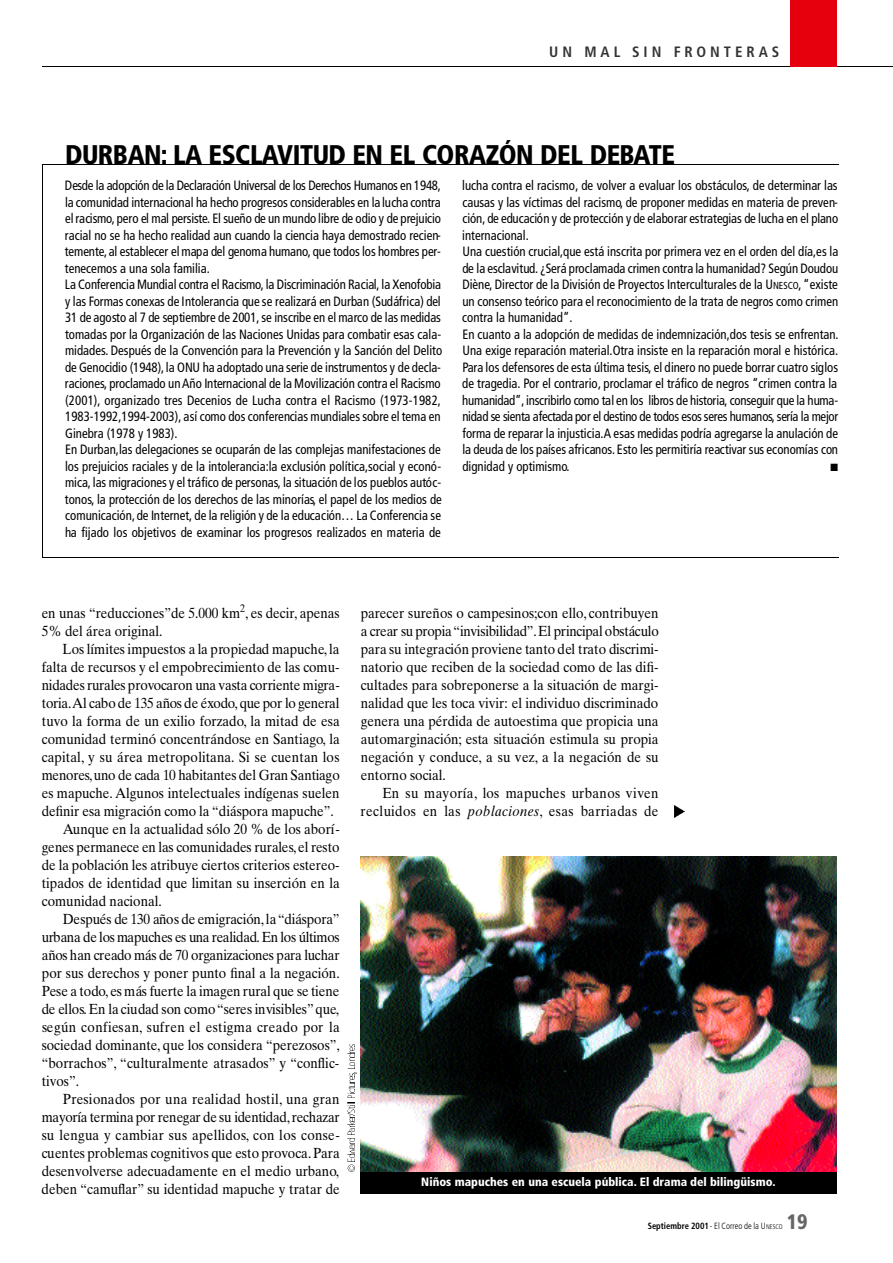
<style>
.page{position:relative;width:893px;height:1263px;background:#fff}
.page>*{position:absolute;margin:0;border:0;box-sizing:border-box;transform-origin:0 0}
.t1{font:900 condensed 27px "Frutiger";letter-spacing:-.02em;color:#000}
.t2{font:900 condensed 21px "Frutiger";color:#666;scale:.95 1}
.t3{font:700 condensed 15px "Frutiger";letter-spacing:.25em;color:#333}
.t4{font:14.7px/18px "Times Ten";color:#000;scale:.91 1}
.t5{font:14.7px/18px "Times Ten";letter-spacing:.025em;color:#000;text-align:right;scale:.91 1}
.t6{font:14.7px "Times Ten";letter-spacing:-.02em;color:#000;scale:.91 1}
.t7{font:14.7px "Times Ten";letter-spacing:-.03em;color:#000;scale:.91 1}
.t8{font:14.7px "Times Ten";letter-spacing:.02em;color:#000;scale:.91 1}
.t9{font:condensed 13.5px/16.5px "Frutiger";color:#000;scale:.95 1}
.t10{font:900 condensed 12px "Frutiger";color:#fff}
.t11{font:10.5px "Zapf Dingbats";color:#000;scale:.95 1}
.t12{font:700 condensed 9px "Frutiger";color:#000;scale:.95 1}
.s1{font-size:10.2px}
.s2{font-style:italic}
.s3{font-weight:300}
.s4{font-weight:300;font-size:6.75px}
</style>
<div class="page">
<img style="left:360px;top:856px;width:476px;height:316px">
<div style="left:360px;top:1172px;width:476px;height:22px;background:#000"></div>
<img style="left:674px;top:806px;width:10px;height:11px">
<hr style="left:42px;top:66px;width:850px;height:1px;background:#000">
<div style="left:789px;top:0;width:47px;height:67px;background:#e6000e"></div>
<hr style="left:42px;top:165px;width:796px;height:1px;background:#000">
<hr style="left:42px;top:165px;width:1px;height:392px;background:#000">
<hr style="left:42px;top:557px;width:796px;height:1px;background:#000">
<svg style="left:347px;top:1044px;width:9px;height:128px"></svg>
<p class="t3" style="left:549px;top:46px;width:231px">UN MAL SIN FRONTERAS</p>
<h1 class="t1" style="left:65px;top:143px;width:611px">D U R BA N : LA ESCLAVITUD EN EL CORAZÓN DEL DEBAT E</h1>
<p class="t9" style="left:65px;top:178px;width:398px">Desde la adopción de la Declaración Universal de los Derechos Humanos en 1948, la comunidad internacional ha hecho progresos considerables en la lucha contra el racismo, pero el mal persiste. El sueño de un mundo libre de odio y de prejuicio racial no se ha hecho realidad aun cuando la ciencia haya demostrado recien&shy;t e m e n t e, al establecer el mapa del genoma humano, que todos los hombres per&shy;tenecemos a una sola familia.<br>La Conferencia Mundial contra el Racismo, la Discriminación Racial, la Xenofobia y las Formas conexas de Intolerancia que se realizará en Durban (Sudáfrica) del 31 de agosto al 7 de septiembre de 2001, se inscribe en el marco de las medidas tomadas por la Organización de las Naciones Unidas para combatir esas cala&shy;midades. Después de la Convención para la Prevención y la Sanción del Delito de Genocidio (1948), la ONU ha adoptado una serie de instrumentos y de decla&shy;r a c i o n e s, proclamado un Año Internacional de la Movilización contra el Racismo ( 2 0 0 1 ) , organizado tres Decenios de Lucha contra el Racismo (1973-1982, 1 9 8 3 - 1 9 9 2 ,1 9 9 4 - 2 0 0 3 ) , así como dos conferencias mundiales sobre el tema en Ginebra (1978 y 1983).<br>En Durban,las delegaciones se ocuparán de las complejas manifestaciones de los prejuicios raciales y de la intolerancia:la exclusión política,social y econó&shy;m i c a , las migraciones y el tráfico de personas, la situación de los pueblos autóc&shy;tonos, la protección de los derechos de las minorías, el papel de los medios de c o m u n i c a c i ó n , de Internet, de la religión y de la educación… La Conferencia se ha fijado los objetivos de examinar los progresos realizados en materia de</p>
<p class="t9" style="left:462px;top:178px;width:398px">lucha contra el racismo, de volver a evaluar los obstáculos, de determinar las causas y las víctimas del racismo, de proponer medidas en materia de preven&shy;c i ó n , de educación y de protección y de elaborar estrategias de lucha en el plano internacional.<br>Una cuestión crucial,que está inscrita por primera vez en el orden del día,es la de la esclavitud. ¿Será proclamada crimen contra la humanidad? Según Doudou Diène, Director de la División de Proyectos Interculturales de la U<span class="s1">NESCO</span>, “existe un consenso teórico para el reconocimiento de la trata de negros como crimen contra la humanidad”.<br>En cuanto a la adopción de medidas de indemnización,dos tesis se enfrentan.<br>Una exige reparación material.Otra insiste en la reparación moral e histórica.<br>Para los defensores de esta última tesis, el dinero no puede borrar cuatro siglos de tragedia. Por el contrario, proclamar el tráfico de negros “crimen contra la h u m a n i d a d ” , inscribirlo como tal en los libros de historia, conseguir que la huma&shy;nidad se sienta afectada por el destino de todos esos seres humanos, sería la mejor forma de reparar la injusticia.A esas medidas podría agregarse la anulación de la deuda de los países africanos. Esto les permitiría reactivar sus economías con dignidad y optimismo.</p>
<p class="t11" style="left:830px;top:462px;width:9px">■</p>
<p class="t4" style="left:42px;top:605px;width:329px">en unas “reducciones”de 5.000 km<sup>2</sup>, es decir, apenas<br>5% del área original.</p>
<p class="t4" style="left:63px;top:641px;width:305px">Los límites impuestos a la propiedad mapuche,l a</p>
<p class="t4" style="left:42px;top:659px;width:329px">falta de recursos y el empobrecimiento de las comu-</p>
<p class="t6" style="left:42px;top:679px;width:329px">nidades rurales provocaron una vasta corriente migra-</p>
<p class="t4" style="left:42px;top:695px;width:328px">t o r i a .Al cabo de 135 años de éxodo, que por lo general</p>
<p class="t4" style="left:42px;top:713px;width:329px">tuvo la forma de un exilio forzado, la mitad de esa</p>
<p class="t4" style="left:42px;top:731px;width:329px">comunidad terminó concentrándose en Santiago, la</p>
<p class="t4" style="left:42px;top:749px;width:329px">c a p i t a l , y su área metropolitana. Si se cuentan los</p>
<p class="t4" style="left:42px;top:767px;width:329px">m e n o r e s,uno de cada 10 habitantes del Gran Santiago</p>
<p class="t4" style="left:42px;top:785px;width:329px">es mapuche. Algunos intelectuales indígenas suelen</p>
<p class="t4" style="left:42px;top:803px;width:322px">definir esa migración como la “diáspora mapuche”.</p>
<p class="t4" style="left:63px;top:821px;width:305px">Aunque en la actualidad sólo 20 % de los aborí-</p>
<p class="t4" style="left:42px;top:839px;width:329px">genes permanece en las comunidades rurales, el resto</p>
<p class="t4" style="left:42px;top:857px;width:329px">de la población les atribuye ciertos criterios estereo-</p>
<p class="t4" style="left:42px;top:875px;width:329px">tipados de identidad que limitan su inserción en la</p>
<p class="t4" style="left:42px;top:893px;width:133px">comunidad nacional.</p>
<p class="t4" style="left:63px;top:911px;width:305px">Después de 130 años de emigración, la “ d i á s p o r a ”</p>
<p class="t7" style="left:42px;top:931px;width:329px">urbana de los mapuches es una realidad. En los últimos</p>
<p class="t7" style="left:42px;top:949px;width:329px">años han creado más de 70 organizaciones para luchar</p>
<p class="t4" style="left:42px;top:965px;width:329px">por sus derechos y poner punto final a la negación.</p>
<p class="t4" style="left:42px;top:983px;width:329px">Pese a todo, es más fuerte la imagen rural que se tiene</p>
<p class="t4" style="left:42px;top:1001px;width:328px">de ellos. En la ciudad son como “seres invisibles”q u e,</p>
<p class="t5" style="left:42px;top:1019px;width:329px">según confiesan, sufren el estigma creado por la</p>
<p class="t4" style="left:42px;top:1037px;width:329px">sociedad dominante, que los considera “perezosos”,</p>
<p class="t4" style="left:42px;top:1055px;width:328px">“ b o r r a c h o s ” , “culturalmente atrasados” y “ c o n fli c-</p>
<p class="t4" style="left:42px;top:1073px;width:43px">tivos”.</p>
<p class="t8" style="left:63px;top:1093px;width:305px">Presionados por una realidad hostil, una gran</p>
<p class="t6" style="left:42px;top:1111px;width:328px">mayoría termina por renegar de su identidad,r e c h a z a r</p>
<p class="t8" style="left:42px;top:1129px;width:329px">su lengua y cambiar sus apellidos, con los conse-</p>
<p class="t4" style="left:42px;top:1145px;width:329px">cuentes problemas cognitivos que esto provoca.P a r a</p>
<p class="t4" style="left:42px;top:1163px;width:328px">desenvolverse adecuadamente en el medio urbano,</p>
<p class="t4" style="left:42px;top:1181px;width:329px">deben “camuflar” su identidad mapuche y tratar de</p>
<p class="t4" style="left:360px;top:605px;width:329px;text-align:justify">parecer sureños o campesinos;con ello, contribuyen a crear su propia “ i n v i s i b i l i d a d ” .El principal obstáculo para su integración proviene tanto del trato discrimi&shy;natorio que reciben de la sociedad como de las difi&shy;cultades para sobreponerse a la situación de margi&shy;nalidad que les toca vivir: el individuo discriminado genera una pérdida de autoestima que propicia una a u t o m a r g i n a c i ó n ; esta situación estimula su propia negación y conduce, a su vez, a la negación de su entorno social.</p>
<p class="t5" style="left:360px;top:785px;width:329px">En su mayoría, los mapuches urbanos viven recluidos en las <span class="s2">p o b l a c i o n e s</span>, esas barriadas de</p>
<p class="t10" style="left:421px;top:1177px;width:356px">Niños mapuches en una escuela pública. El drama del bilingüismo.</p>
<p class="t12" style="left:647px;top:1222px;width:143px">Septiembre 2001<span class="s3">- El Correo de la U</span><span class="s4">NESCO</span></p>
<h2 class="t2" style="left:786px;top:1214px;width:23px">19</h2>
</div>
